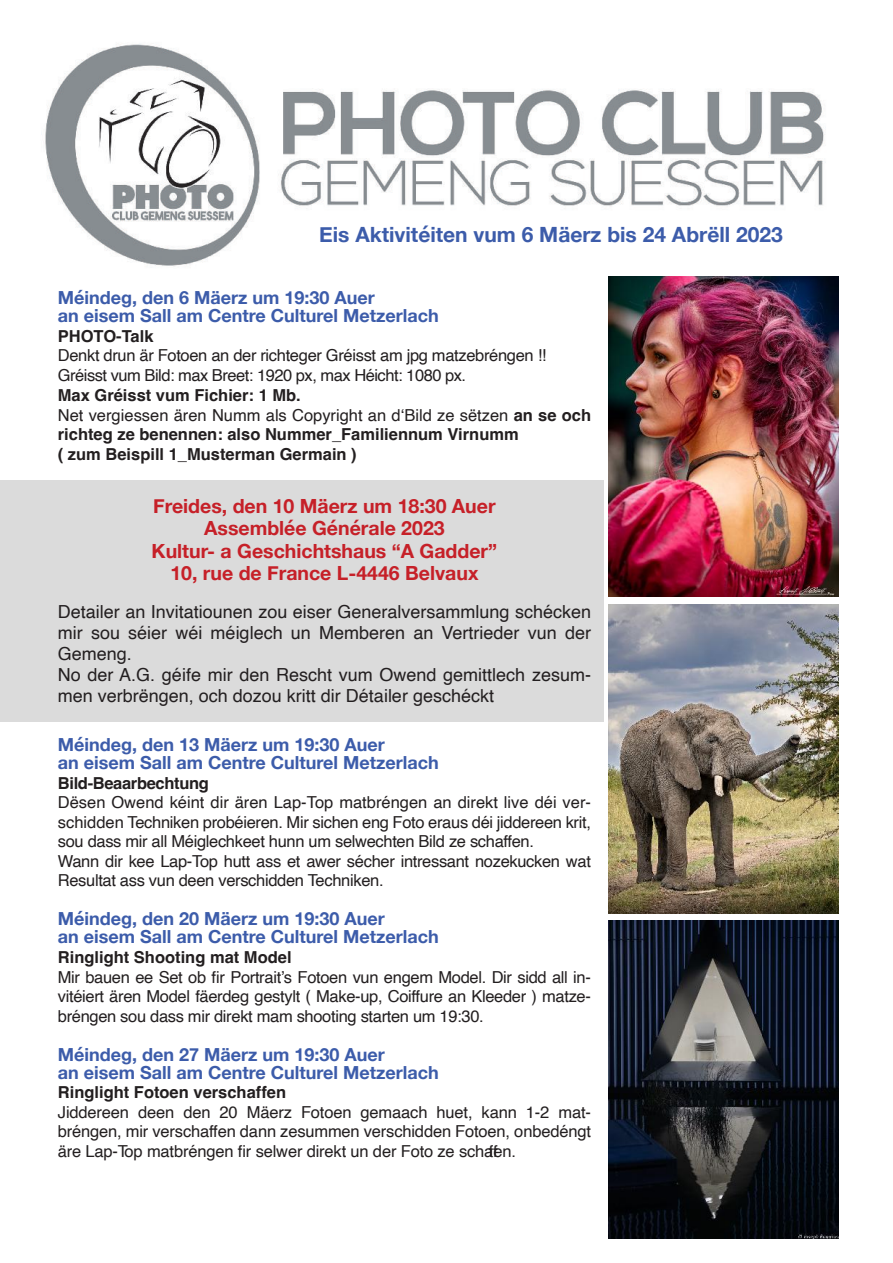
<style>
.page{position:relative;width:893px;height:1263px;background:#fff}
.page>*{position:absolute;margin:0;border:0;box-sizing:border-box;transform-origin:0 0}
.t1{font:700 21px "Helvetica Neue";color:#3c5caa}
.t2{font:700 19.5px "Helvetica Neue";color:#c62028}
.t3{font:700 18px "Helvetica Neue";color:#3c5caa}
.t4{font:18px/21px "Helvetica";color:#231f20;text-align:justify}
.t5{font:16.5px/19.5px "Helvetica";letter-spacing:-.02em;color:#231f20;text-align:justify}
.t6{font:700 16.5px/19.8px "Helvetica";color:#231f20}
.t7{font:700 16.5px "Helvetica";letter-spacing:-.02em;color:#231f20}
.s1{font-weight:400}
</style>
<div class="page">
<div style="left:0;top:480px;width:604px;height:242px;background:#dbdbdb"></div>
<img style="left:45px;top:43px;width:781px;height:224px">
<div style="left:277px;top:222px;width:551px;height:47px;background:#fff"></div>
<img style="left:608px;top:276px;width:231px;height:320px">
<img style="left:608px;top:605px;width:231px;height:309px">
<img style="left:608px;top:921px;width:231px;height:317px">
<p class="t1" style="left:319px;top:218px;width:465px">Eis Aktivitéiten vum 6 Mäerz bis 24 Abrëll 2023</p>
<p class="t3" style="left:58px;top:284px;width:319px">Méindeg, den 6 Mäerz um 19:30 Auer</p>
<p class="t3" style="left:58px;top:302px;width:382px">an eisem Sall am Centre Culturel Metzerlach</p>
<p class="t6" style="left:58px;top:328px;width:97px">PHOTO-Talk</p>
<p class="t5" style="left:58px;top:346px;width:490px">Denkt drun är Fotoen an der richteger Gréisst am jpg matzebréngen !!</p>
<p class="t5" style="left:58px;top:366px;width:410px">Gréisst vum Bild: max Breet: 1920 px, max Héicht: 1080 px.</p>
<p class="t6" style="left:58px;top:387px;width:244px">Max Gréisst vum Fichier: 1 Mb.</p>
<p class="t6" style="left:58px;top:407px;width:535px"><span class="s1">Net vergiessen ären Numm als Copyright an d‘Bild ze sëtzen</span> an se och richteg ze benennen: also Nummer_Familiennum Virnumm</p>
<p class="t6" style="left:58px;top:446px;width:300px">( zum Beispill 1_Musterman Germain )</p>
<p class="t2" style="left:153px;top:490px;width:344px">Freides, den 10 Mäerz um 18:30 Auer</p>
<p class="t2" style="left:204px;top:513px;width:242px">Assemblée Générale 2023</p>
<p class="t2" style="left:152px;top:535px;width:347px">Kultur- a Geschichtshaus “A Gadder”</p>
<p class="t2" style="left:170px;top:558px;width:310px">10, rue de France L-4446 Belvaux</p>
<p class="t4" style="left:58px;top:601px;width:535px">Detailer an Invitatiounen zou eiser Generalversammlung schécken mir sou séier wéi méiglech un Memberen an Vertrieder vun der Gemeng.</p>
<p class="t4" style="left:58px;top:664px;width:535px">No der A.G. géife mir den Rescht vum Owend gemittlech zesum&shy;men verbrëngen, och dozou kritt dir Détailer geschéckt</p>
<p class="t3" style="left:58px;top:731px;width:329px">Méindeg, den 13 Mäerz um 19:30 Auer</p>
<p class="t3" style="left:58px;top:749px;width:382px">an eisem Sall am Centre Culturel Metzerlach</p>
<p class="t7" style="left:58px;top:773px;width:153px">Bild-Beaarbechtung</p>
<p class="t5" style="left:58px;top:793px;width:535px">Dësen Owend kéint dir ären Lap-Top matbréngen an direkt live déi ver&shy;schidden Techniken probéieren. Mir sichen eng Foto eraus déi jiddereen krit, sou dass mir all Méiglechkeet hunn um selwechten Bild ze schaffen.</p>
<p class="t5" style="left:58px;top:852px;width:535px">Wann dir kee Lap-Top hutt ass et awer sécher intressant nozekucken wat<br>Resultat ass vun deen verschidden Techniken.</p>
<p class="t3" style="left:58px;top:905px;width:329px">Méindeg, den 20 Mäerz um 19:30 Auer</p>
<p class="t3" style="left:58px;top:923px;width:382px">an eisem Sall am Centre Culturel Metzerlach</p>
<p class="t6" style="left:58px;top:949px;width:235px">Ringlight Shooting mat Model</p>
<p class="t5" style="left:58px;top:967px;width:535px">Mir bauen ee Set ob fir Portrait’s Fotoen vun engem Model. Dir sidd all in&shy;vitéiert ären Model fäerdeg gestylt ( Make-up, Coiffure an Kleeder ) matze&shy;bréngen sou dass mir direkt mam shooting starten um 19:30.</p>
<p class="t3" style="left:58px;top:1040px;width:329px">Méindeg, den 27 Mäerz um 19:30 Auer</p>
<p class="t3" style="left:58px;top:1058px;width:382px">an eisem Sall am Centre Culturel Metzerlach</p>
<p class="t6" style="left:58px;top:1084px;width:230px">Ringlight Fotoen verschaffen</p>
<p class="t5" style="left:58px;top:1103px;width:535px">Jiddereen deen den 20 Mäerz Fotoen gemaach huet, kann 1-2 mat&shy;bréngen, mir verschaffen dann zesummen verschidden Fotoen, onbedéngt äre Lap-Top matbréngen fir selwer direkt un der Foto ze schaffen.</p>
</div>
